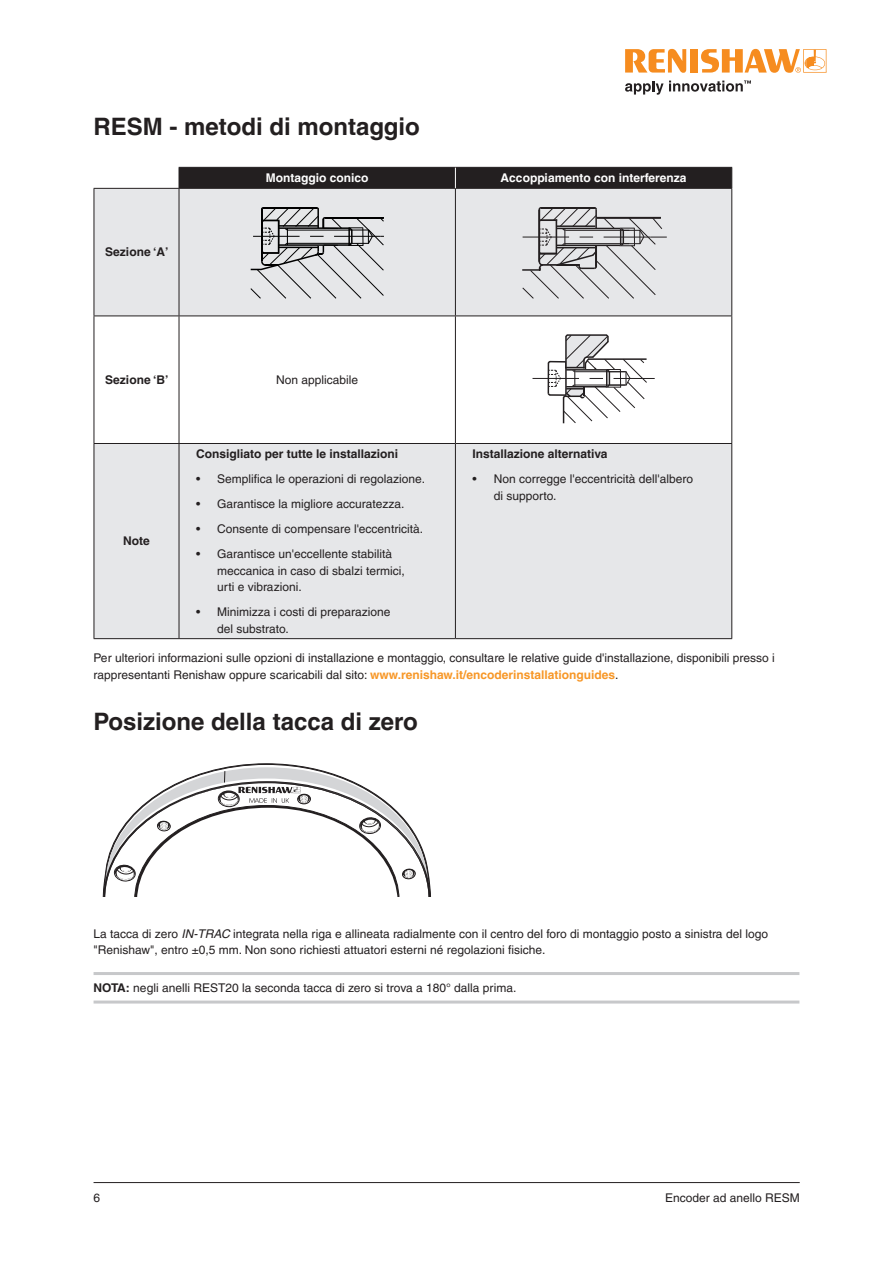
<style>
.page{position:relative;width:893px;height:1263px;background:#fff}
.page>*{position:absolute;margin:0;border:0;box-sizing:border-box;transform-origin:0 0}
.Heading_1__16pt_bold{font:700 24px "Helvetica LT Pro";color:#231f20}
._8pt_Body_Text{font:12px/16.5px "Helvetica LT Pro";color:#231f20}
._8pt_Note{font:12px "Helvetica LT Pro";color:#231f20}
._8pt_Body_Text_Bold{font:700 12px "Helvetica LT Pro";color:#231f20}
.Inside_Table_header_centred{font:700 12px "Helvetica LT Pro";color:#fff}
.Column_1_bold_text{font:700 12px "Helvetica LT Pro";color:#231f20}
.Table_body_text_centred{font:12px "Helvetica LT Pro";color:#231f20}
.s1{font-weight:700;color:#f79727}
.s2{font-style:italic}
.s3{font-weight:700}
</style>
<div class="page">
<hr style="left:94px;top:1182px;width:706px;height:1px;background:#231f20">
<svg style="left:95px;top:189px;width:636px;height:449px;fill:#e6e7e9"></svg>
<hr style="left:179px;top:188px;width:276px;height:1px;background:#231f20">
<hr style="left:455px;top:188px;width:277px;height:1px;background:#231f20">
<hr style="left:455px;top:189px;width:1px;height:127px;background:#231f20">
<hr style="left:731px;top:189px;width:1px;height:127px;background:#231f20">
<hr style="left:179px;top:316px;width:276px;height:1px;background:#231f20">
<hr style="left:455px;top:316px;width:277px;height:1px;background:#231f20">
<hr style="left:455px;top:316px;width:1px;height:127px;background:#231f20">
<hr style="left:731px;top:316px;width:1px;height:127px;background:#231f20">
<hr style="left:179px;top:443px;width:276px;height:1px;background:#231f20">
<hr style="left:455px;top:443px;width:277px;height:1px;background:#231f20">
<hr style="left:455px;top:444px;width:1px;height:194px;background:#231f20">
<hr style="left:731px;top:444px;width:1px;height:194px;background:#231f20">
<hr style="left:179px;top:638px;width:276px;height:1px;background:#231f20">
<hr style="left:455px;top:638px;width:277px;height:1px;background:#231f20">
<hr style="left:94px;top:188px;width:85px;height:1px;background:#231f20">
<hr style="left:94px;top:189px;width:1px;height:127px;background:#231f20">
<hr style="left:179px;top:189px;width:1px;height:127px;background:#231f20">
<hr style="left:94px;top:316px;width:85px;height:1px;background:#231f20">
<hr style="left:94px;top:316px;width:1px;height:127px;background:#231f20">
<hr style="left:179px;top:316px;width:1px;height:127px;background:#231f20">
<hr style="left:94px;top:443px;width:85px;height:1px;background:#231f20">
<hr style="left:94px;top:444px;width:1px;height:194px;background:#231f20">
<hr style="left:179px;top:444px;width:1px;height:194px;background:#231f20">
<hr style="left:94px;top:638px;width:85px;height:1px;background:#231f20">
<div style="left:179px;top:167px;width:553px;height:21px;background:#231f20"></div>
<svg style="left:249px;top:206px;width:135px;height:93px;background:#c1c2c4"></svg>
<svg style="left:522px;top:206px;width:145px;height:93px;background:#c9cacb"></svg>
<svg style="left:532px;top:334px;width:123px;height:90px"></svg>
<svg style="left:103px;top:764px;width:328px;height:133px"></svg>
<hr style="left:94px;top:972px;width:705px;height:3px;background:#c7c8ca">
<hr style="left:94px;top:1000px;width:705px;height:3px;background:#c7c8ca">
<svg style="left:625px;top:49px;width:61px;height:24px"></svg>
<div style="left:690px;top:49px;width:8px;height:24px;background:#f68c1f"></div>
<svg style="left:701px;top:49px;width:125px;height:24px"></svg>
<svg style="left:625px;top:80px;width:126px;height:15px"></svg>
<p class="Heading_1__16pt_bold" style="left:94px;top:112px;width:328px">RESM - metodi di montaggio</p>
<p class="Inside_Table_header_centred" style="left:266px;top:170px;width:104px">Montaggio conico</p>
<p class="Inside_Table_header_centred" style="left:501px;top:170px;width:187px">Accoppiamento con interferenza</p>
<p class="Column_1_bold_text" style="left:105px;top:245px;width:65px">Sezione ‘A’</p>
<p class="Column_1_bold_text" style="left:105px;top:372px;width:65px">Sezione ‘B’</p>
<p class="Table_body_text_centred" style="left:276px;top:373px;width:84px">Non applicabile</p>
<p class="Column_1_bold_text" style="left:123px;top:534px;width:28px">Note</p>
<p class="_8pt_Body_Text_Bold" style="left:196px;top:447px;width:204px">Consigliato per tutte le installazioni</p>
<p class="_8pt_Body_Text" style="left:196px;top:471px;width:231px">• Semplifica le operazioni di regolazione.</p>
<p class="_8pt_Body_Text" style="left:196px;top:496px;width:210px">• Garantisce la migliore accuratezza.</p>
<p class="_8pt_Body_Text" style="left:196px;top:521px;width:229px">• Consente di compensare l'eccentricità.</p>
<p class="_8pt_Body_Text" style="left:217px;top:546px;width:189px;text-indent:-21px">• Garantisce un'eccellente stabilità meccanica in caso di sbalzi termici, urti e vibrazioni.</p>
<p class="_8pt_Body_Text" style="left:217px;top:604px;width:175px;text-indent:-21px">• Minimizza i costi di preparazione del substrato.</p>
<p class="_8pt_Body_Text_Bold" style="left:472px;top:447px;width:137px">Installazione alternativa</p>
<p class="_8pt_Body_Text" style="left:494px;top:471px;width:201px;text-indent:-21px">• Non corregge l'eccentricità dell'albero di supporto.</p>
<p class="_8pt_Body_Text" style="left:94px;top:650px;width:683px">Per ulteriori informazioni sulle opzioni di installazione e montaggio, consultare le relative guide d'installazione, disponibili presso i rappresentanti Renishaw oppure scaricabili dal sito: <span class="s1">www.renishaw.it/encoderinstallationguides</span>.</p>
<p class="Heading_1__16pt_bold" style="left:94px;top:706px;width:326px">Posizione della tacca di zero</p>
<p class="_8pt_Body_Text" style="left:94px;top:925px;width:676px">La tacca di zero <span class="s2">IN-TRAC</span> integrata nella riga e allineata radialmente con il centro del foro di montaggio posto a sinistra del logo "Renishaw", entro ±0,5 mm. Non sono richiesti attuatori esterni né regolazioni fisiche.</p>
<p class="_8pt_Note" style="left:94px;top:981px;width:424px"><span class="s3">NOTA:</span> negli anelli REST20 la seconda tacca di zero si trova a 180° dalla prima.</p>
<p class="_8pt_Body_Text" style="left:94px;top:1189px;width:8px">6</p>
<p class="_8pt_Body_Text" style="left:665px;top:1189px;width:136px">Encoder ad anello RESM</p>
</div>
